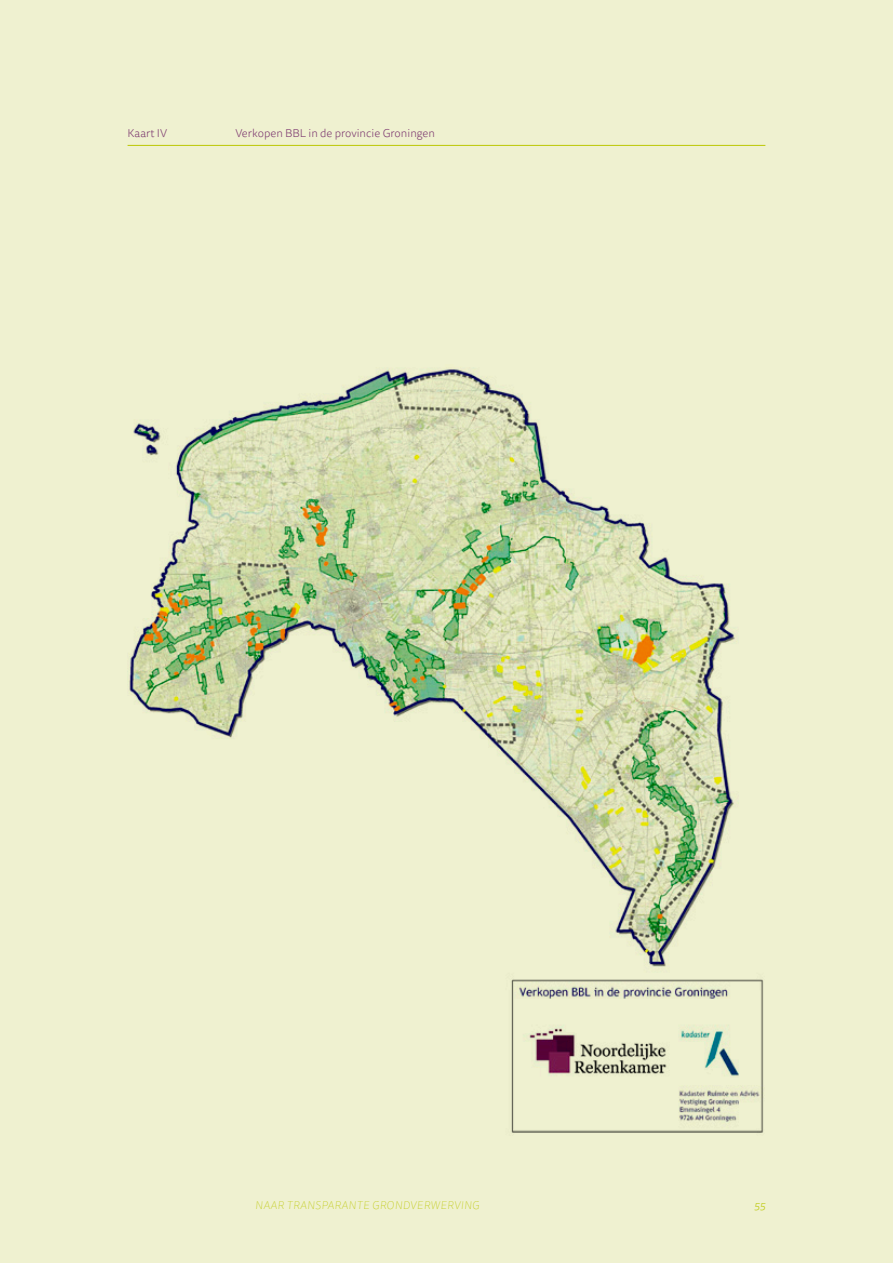
<style>
.page{position:relative;width:893px;height:1263px;background:#eff1d0}
.page>*{position:absolute;margin:0;border:0;box-sizing:border-box;transform-origin:0 0}
.t1{font:300 11.4px "Tisa Sans OT";color:#7d3970}
.t2{font:italic 100 11.4px "Tisa Sans OT";letter-spacing:.04em;color:#bbc703}
.t3{font:italic 300 11.4px "Tisa Sans OT";color:#bbc703}
</style>
<div class="page">
<hr style="left:128px;top:145px;width:637px;height:1px;background:#bbc703">
<img style="left:129px;top:369px;width:635px;height:764px">
<p class="t1" style="left:128px;top:126px;width:48px">Kaart IVV</p>
<p class="t1" style="left:242px;top:126px;width:195px">erkopen BBL in de provincie Groningen</p>
<p class="t2" style="left:255px;top:1198px;width:226px">NAAR TRANSPARANTE GRONDVERWERVING</p>
<p class="t3" style="left:754px;top:1198px;width:13px">55</p>
</div>
